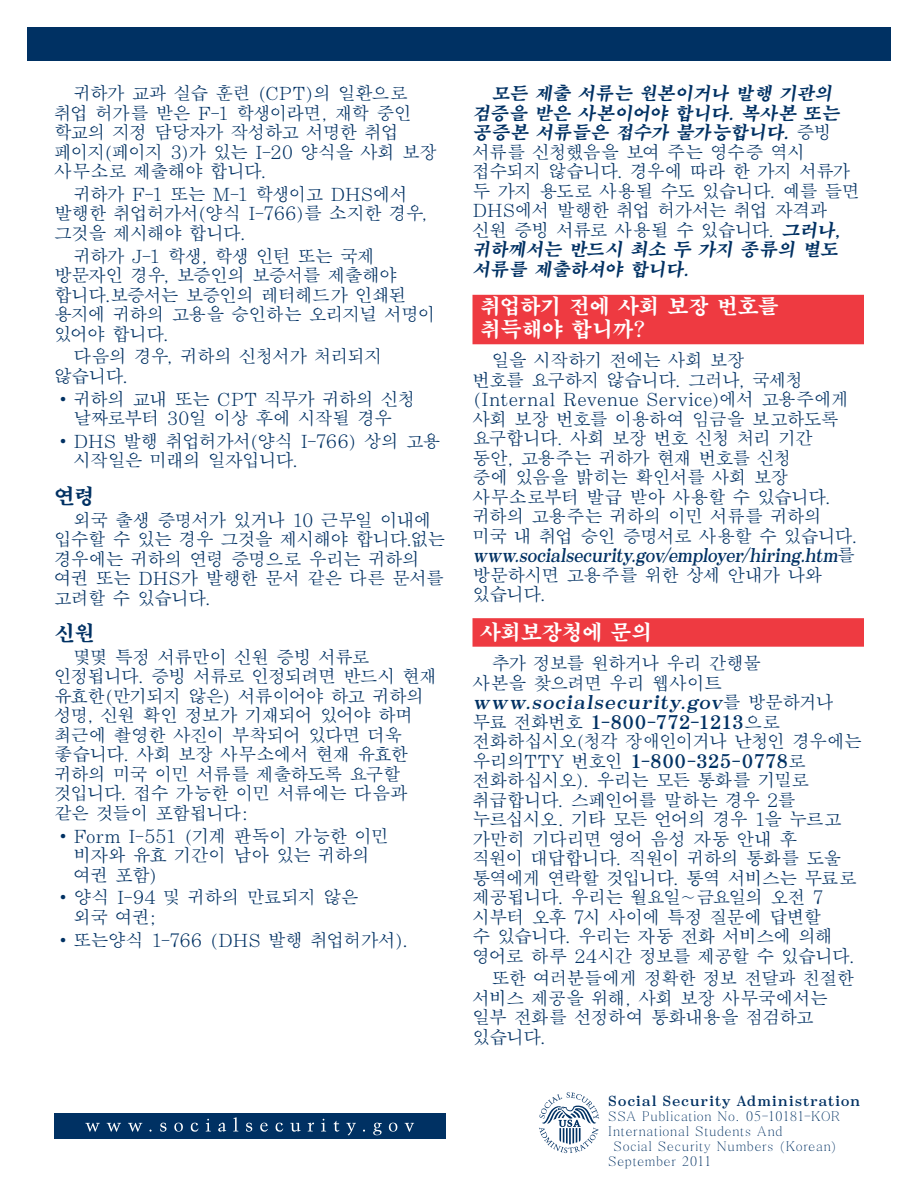
<style>
.page{position:relative;width:918px;height:1188px;background:#fff}
.page>*{position:absolute;margin:0;border:0;box-sizing:border-box;transform-origin:0 0}
.H1-2{font:700 21px/22.5px "SM Myungjo Std";letter-spacing:-.015em;color:#fff}
.H1-1{font:700 21px "SM Myungjo Std";letter-spacing:-.03em;color:#fff}
.t1{font:700 21px "SM Myungjo Std";color:#003163}
.Paragraph{font:500 18px/19.5px "SM Myungjo Std";letter-spacing:-.06em;color:#003163}
.Paragraph-2{font:500 18px/19.5px "SM Myungjo Std";letter-spacing:-.035em;color:#003163;text-align:center}
.Paragraph-3{font:500 18px/19.5px "SM Myungjo Std";letter-spacing:-.04em;color:#003163}
.Pub_Info{font:300 13.5px/15px "SM Myungjo Std";color:#003163}
.Pub_Info-2{font:700 13.5px "SM Myungjo Std";color:#003163}
.s1{font-weight:700}
</style>
<div class="page">
<div style="left:27px;top:27px;width:864px;height:34px;background:#003163"></div>
<div style="left:54px;top:1114px;width:392px;height:25px;background:#003163"></div>
<svg style="left:85px;top:1117px;width:329px;height:19px"></svg>
<div style="left:472px;top:295px;width:392px;height:49px;background:#ee3a41"></div>
<div style="left:472px;top:618px;width:392px;height:29px;background:#ee3a41"></div>
<svg style="left:539px;top:1092px;width:60px;height:61px"></svg>
<p class="Paragraph" style="left:54px;top:84px;width:385px;text-indent:19px">귀하가 교과 실습 훈련 (CPT)의 일환으로 취업 허가를 받은 F-1 학생이라면, 재학 중인 학교의 지정 담당자가 작성하고 서명한 취업 페이지(페이지 3)가 있는 I-20 양식을 사회 보장 사무소로 제출해야 합니다.</p>
<p class="Paragraph" style="left:54px;top:185px;width:376px;text-indent:19px">귀하가 F-1 또는 M-1 학생이고 DHS에서 발행한 취업허가서(양식 I-766)를 소지한 경우, 그것을 제시해야 합니다.</p>
<p class="Paragraph" style="left:54px;top:247px;width:383px;text-indent:19px">귀하가 J-1 학생, 학생 인턴 또는 국제 방문자인 경우, 보증인의 보증서를 제출해야 합니다.보증서는 보증인의 레터헤드가 인쇄된 용지에 귀하의 고용을 승인하는 오리지널 서명이 있어야 합니다.</p>
<p class="Paragraph" style="left:54px;top:347px;width:330px;text-indent:19px">다음의 경우, 귀하의 신청서가 처리되지 않습니다.</p>
<p class="Paragraph-2" style="left:54px;top:390px;width:363px">•귀하의 교내 또는 CPT 직무가 귀하의 신청 날짜로부터 30일 이상 후에 시작될 경우</p>
<p class="Paragraph" style="left:73px;top:432px;width:369px;text-indent:-19px">•DHS 발행 취업허가서(양식 I-766) 상의 고용 시작일은 미래의 일자입니다.</p>
<h2 class="t1" style="left:54px;top:484px;width:42px">연령</h2>
<p class="Paragraph" style="left:54px;top:511px;width:393px;text-indent:19px">외국 출생 증명서가 있거나 10 근무일 이내에 입수할 수 있는 경우 그것을 제시해야 합니다.없는 경우에는 귀하의 연령 증명으로 우리는 귀하의 여권 또는 DHS가 발행한 문서 같은 다른 문서를 고려할 수 있습니다.</p>
<h2 class="t1" style="left:54px;top:622px;width:43px">신원</h2>
<p class="Paragraph" style="left:54px;top:648px;width:385px;text-indent:19px">몇몇 특정 서류만이 신원 증빙 서류로 인정됩니다. 증빙 서류로 인정되려면 반드시 현재 유효한(만기되지 않은) 서류이어야 하고 귀하의 성명, 신원 확인 정보가 기재되어 있어야 하며 최근에 촬영한 사진이 부착되어 있다면 더욱 좋습니다. 사회 보장 사무소에서 현재 유효한 귀하의 미국 이민 서류를 제출하도록 요구할 것입니다. 접수 가능한 이민 서류에는 다음과 같은 것들이 포함됩니다:</p>
<p class="Paragraph" style="left:73px;top:827px;width:317px;text-indent:-19px">•Form I-551 (기계 판독이 가능한 이민 비자와 유효 기간이 남아 있는 귀하의 여권 포함)</p>
<p class="Paragraph-3" style="left:73px;top:888px;width:287px;text-indent:-19px">•양식 I-94 및 귀하의 만료되지 않은 외국 여권;</p>
<p class="Paragraph-2" style="left:54px;top:931px;width:356px">•또는양식 1-766 (DHS 발행 취업허가서).</p>
<p class="Paragraph" style="left:472px;top:84px;width:389px;text-indent:19px"><span class="s1">모든 제출 서류는 원본이거나 발행 기관의 검증을 받은 사본이어야 합니다. 복사본 또는 공증본 서류들은 접수가 불가능합니다.</span> 증빙 서류를 신청했음을 보여 주는 영수증 역시 접수되지 않습니다. 경우에 따라 한 가지 서류가 두 가지 용도로 사용될 수도 있습니다. 예를 들면<br>DHS에서 발행한 취업 허가서는 취업 자격과 신원 증빙 서류로 사용될 수 있습니다. <span class="s1">그러나, 귀하께서는 반드시 최소 두 가지 종류의 별도 서류를 제출하셔야 합니다.</span></p>
<h1 class="H1-2" style="left:480px;top:296px;width:300px">취업하기 전에 사회 보장 번호를 취득해야 합니까?</h1>
<p class="Paragraph" style="left:472px;top:351px;width:387px;text-indent:19px">일을 시작하기 전에는 사회 보장<br>번호를 요구하지 않습니다. 그러나, 국세청 (Internal Revenue Service)에서 고용주에게 사회 보장 번호를 이용하여 임금을 보고하도록 요구합니다. 사회 보장 번호 신청 처리 기간 동안, 고용주는 귀하가 현재 번호를 신청<br>중에 있음을 밝히는 확인서를 사회 보장 사무소로부터 발급 받아 사용할 수 있습니다. 귀하의 고용주는 귀하의 이민 서류를 귀하의 미국 내 취업 승인 증명서로 사용할 수 있습니다. <span class="s1">www.socialsecurity.gov/employer/hiring.htm</span>를 방문하시면 고용주를 위한 상세 안내가 나와 있습니다.</p>
<h1 class="H1-1" style="left:480px;top:620px;width:174px">사회보장청에 문의</h1>
<p class="Paragraph" style="left:472px;top:654px;width:391px;text-indent:19px">추가 정보를 원하거나 우리 간행물<br>사본을 찾으려면 우리 웹사이트 <span class="s1">www.socialsecurity.gov</span>를 방문하거나 무료 전화번호 <span class="s1">1-800-772-1213</span>으로 전화하십시오(청각 장애인이거나 난청인 경우에는 우리의TTY 번호인 <span class="s1">1-800-325-0778</span>로 전화하십시오). 우리는 모든 통화를 기밀로 취급합니다. 스페인어를 말하는 경우 2를 누르십시오. 기타 모든 언어의 경우 1을 누르고 가만히 기다리면 영어 음성 자동 안내 후<br>직원이 대답합니다. 직원이 귀하의 통화를 도울 통역에게 연락할 것입니다. 통역 서비스는 무료로 제공됩니다. 우리는 월요일~금요일의 오전 7 시부터 오후 7시 사이에 특정 질문에 답변할<br>수 있습니다. 우리는 자동 전화 서비스에 의해 영어로 하루 24시간 정보를 제공할 수 있습니다.</p>
<p class="Paragraph" style="left:472px;top:969px;width:383px;text-indent:19px">또한 여러분들에게 정확한 정보 전달과 친절한 서비스 제공을 위해, 사회 보장 사무국에서는 일부 전화를 선정하여 통화내용을 점검하고 있습니다.</p>
<p class="Pub_Info-2" style="left:608px;top:1093px;width:254px">Social Security Administration</p>
<p class="Pub_Info" style="left:608px;top:1109px;width:234px">SSA Publication No. 05-10181-KOR</p>
<p class="Pub_Info" style="left:613px;top:1124px;width:226px;text-indent:-5px">International Students And<br>Social Security Numbers (Korean)</p>
<p class="Pub_Info" style="left:608px;top:1154px;width:106px">September 2011</p>
</div>
